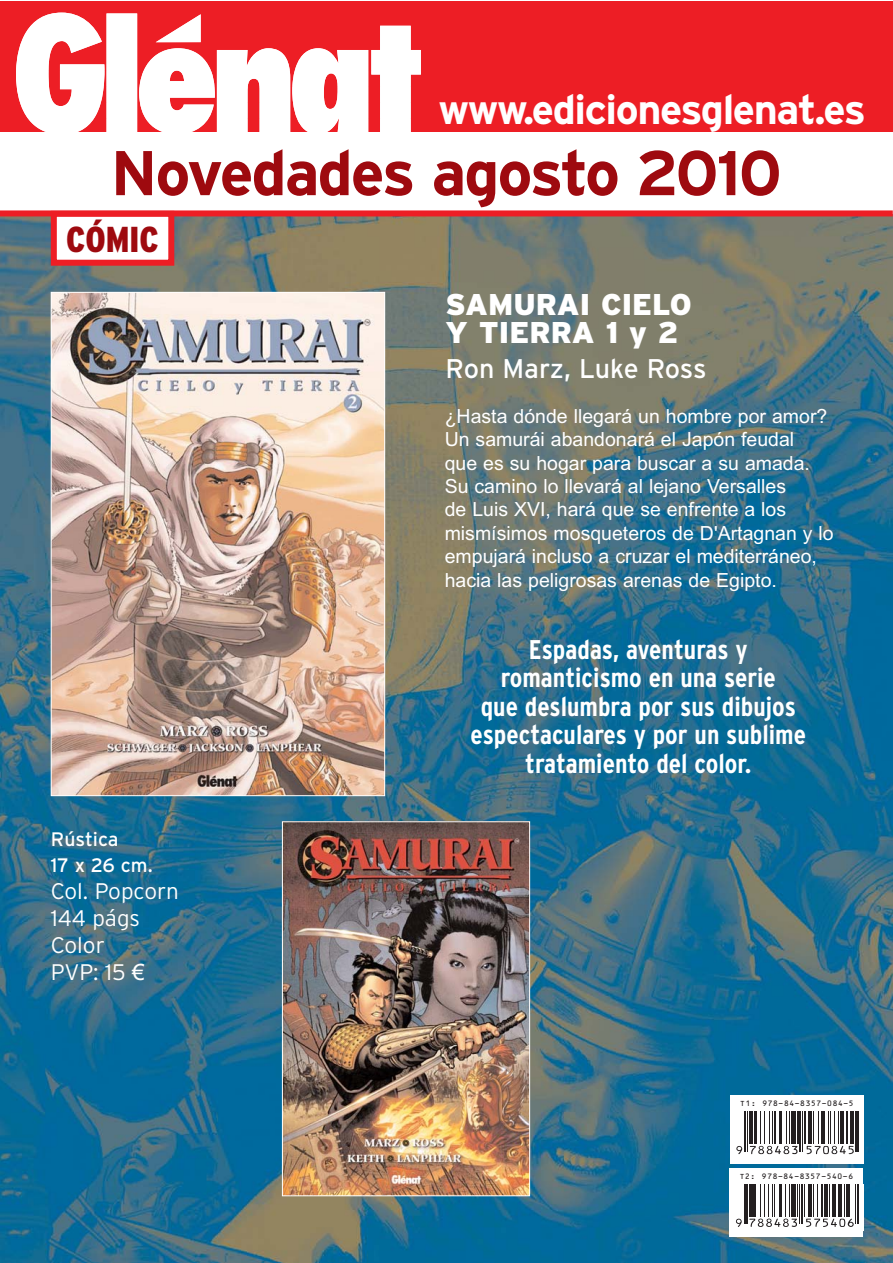
<style>
.page{position:relative;width:893px;height:1263px;background:#fff}
.page>*{position:absolute;margin:0;border:0;box-sizing:border-box;transform-origin:0 0}
.t1{font:700 63px "Interstate";letter-spacing:-.035em;color:#9e0a0f}
.t2{font:700 41.4px "Interstate";letter-spacing:-.035em;color:#fff}
.t3{font:900 condensed 36px "Interstate";color:#9e0a0f}
.t4{font:900 30px/28.5px "Interstate";color:#fff}
.t5{font:700 condensed 27px/28.5px "Interstate";color:#fff;text-align:center}
.t6{font:27px "Interstate";letter-spacing:-.01em;color:#fff}
.t7{font:300 22.5px/27px "Interstate";color:#fff}
.t8{font:19.5px/23.4px "Arial";color:#fff}
.t9{font:19.5px/25.8px "Interstate";color:#fff}
.t10{font:7.5px "Ocrb";color:#231f20}
.s1{font-family:"Arial";font-weight:400}
</style>
<div class="page">
<img style="left:0;top:216px;width:893px;height:1047px">
<div style="left:0;top:1px;width:893px;height:131px;background:#ed1e25"></div>
<svg style="left:16px;top:13px;width:405px;height:119px"></svg>
<img style="left:53px;top:294px;width:330px;height:500px">
<div style="left:0;top:210px;width:893px;height:6px;background:#ed1e25"></div>
<div style="left:54px;top:214px;width:117px;height:49px;background:#fff"></div>
<div style="left:51px;top:211px;width:123px;height:55px;border:6px solid #ed1e25"></div>
<div style="left:729px;top:1168px;width:134px;height:68px;background:#fff"></div>
<hr style="left:744px;top:1184px;width:1px;height:40px;background:#231f20">
<hr style="left:747px;top:1184px;width:1px;height:40px;background:#231f20">
<hr style="left:749px;top:1184px;width:3px;height:33px;background:#231f20">
<hr style="left:754px;top:1184px;width:2px;height:33px;background:#231f20">
<hr style="left:760px;top:1184px;width:1px;height:33px;background:#231f20">
<hr style="left:764px;top:1184px;width:1px;height:33px;background:#231f20">
<hr style="left:768px;top:1184px;width:1px;height:33px;background:#231f20">
<hr style="left:772px;top:1184px;width:1px;height:33px;background:#231f20">
<hr style="left:774px;top:1184px;width:1px;height:33px;background:#231f20">
<hr style="left:779px;top:1184px;width:2px;height:33px;background:#231f20">
<hr style="left:785px;top:1184px;width:1px;height:33px;background:#231f20">
<hr style="left:789px;top:1184px;width:1px;height:33px;background:#231f20">
<div style="left:791px;top:1184px;width:5px;height:33px;background:#231f20"></div>
<hr style="left:797px;top:1184px;width:1px;height:33px;background:#231f20">
<hr style="left:799px;top:1184px;width:1px;height:40px;background:#231f20">
<hr style="left:802px;top:1184px;width:1px;height:40px;background:#231f20">
<hr style="left:804px;top:1184px;width:1px;height:33px;background:#231f20">
<hr style="left:808px;top:1184px;width:3px;height:33px;background:#231f20">
<hr style="left:813px;top:1184px;width:1px;height:33px;background:#231f20">
<hr style="left:817px;top:1184px;width:1px;height:33px;background:#231f20">
<hr style="left:821px;top:1184px;width:1px;height:33px;background:#231f20">
<hr style="left:825px;top:1184px;width:3px;height:33px;background:#231f20">
<hr style="left:829px;top:1184px;width:1px;height:33px;background:#231f20">
<hr style="left:832px;top:1184px;width:3px;height:33px;background:#231f20">
<hr style="left:838px;top:1184px;width:3px;height:33px;background:#231f20">
<hr style="left:844px;top:1184px;width:1px;height:33px;background:#231f20">
<hr style="left:846px;top:1184px;width:1px;height:33px;background:#231f20">
<hr style="left:849px;top:1184px;width:1px;height:33px;background:#231f20">
<hr style="left:855px;top:1184px;width:1px;height:40px;background:#231f20">
<hr style="left:857px;top:1184px;width:1px;height:40px;background:#231f20">
<svg style="left:736px;top:1219px;width:6px;height:8px"></svg>
<svg style="left:749px;top:1218px;width:48px;height:9px"></svg>
<svg style="left:806px;top:1218px;width:48px;height:9px"></svg>
<img style="left:284px;top:823px;width:244px;height:371px">
<div style="left:282px;top:821px;width:248px;height:375px;border:1px solid #fff"></div>
<div style="left:730px;top:1096px;width:134px;height:68px;background:#fff"></div>
<hr style="left:745px;top:1111px;width:1px;height:40px;background:#231f20">
<hr style="left:747px;top:1111px;width:1px;height:40px;background:#231f20">
<hr style="left:749px;top:1111px;width:4px;height:33px;background:#231f20">
<hr style="left:754px;top:1111px;width:3px;height:33px;background:#231f20">
<hr style="left:760px;top:1111px;width:1px;height:33px;background:#231f20">
<hr style="left:764px;top:1111px;width:1px;height:33px;background:#231f20">
<hr style="left:769px;top:1111px;width:1px;height:33px;background:#231f20">
<hr style="left:772px;top:1111px;width:1px;height:33px;background:#231f20">
<hr style="left:775px;top:1111px;width:1px;height:33px;background:#231f20">
<hr style="left:780px;top:1111px;width:2px;height:33px;background:#231f20">
<hr style="left:786px;top:1111px;width:1px;height:33px;background:#231f20">
<hr style="left:789px;top:1111px;width:1px;height:33px;background:#231f20">
<hr style="left:792px;top:1111px;width:4px;height:33px;background:#231f20">
<hr style="left:797px;top:1111px;width:2px;height:33px;background:#231f20">
<hr style="left:800px;top:1111px;width:1px;height:40px;background:#231f20">
<hr style="left:802px;top:1111px;width:1px;height:40px;background:#231f20">
<hr style="left:805px;top:1111px;width:1px;height:33px;background:#231f20">
<hr style="left:808px;top:1111px;width:4px;height:33px;background:#231f20">
<hr style="left:813px;top:1111px;width:1px;height:33px;background:#231f20">
<hr style="left:818px;top:1111px;width:1px;height:33px;background:#231f20">
<hr style="left:821px;top:1111px;width:4px;height:33px;background:#231f20">
<hr style="left:828px;top:1111px;width:1px;height:33px;background:#231f20">
<hr style="left:830px;top:1111px;width:1px;height:33px;background:#231f20">
<hr style="left:833px;top:1111px;width:1px;height:33px;background:#231f20">
<hr style="left:838px;top:1111px;width:1px;height:33px;background:#231f20">
<hr style="left:841px;top:1111px;width:3px;height:33px;background:#231f20">
<hr style="left:847px;top:1111px;width:1px;height:33px;background:#231f20">
<hr style="left:850px;top:1111px;width:4px;height:33px;background:#231f20">
<hr style="left:855px;top:1111px;width:1px;height:40px;background:#231f20">
<hr style="left:857px;top:1111px;width:2px;height:40px;background:#231f20">
<svg style="left:736px;top:1146px;width:6px;height:8px"></svg>
<svg style="left:750px;top:1146px;width:47px;height:8px"></svg>
<svg style="left:807px;top:1146px;width:47px;height:8px"></svg>
<h2 class="t2" style="left:439px;top:94px;width:429px">www.edicionesglenat.es</h2>
<h1 class="t1" style="left:111px;top:150px;width:673px">Novedades agosto 2010</h1>
<h3 class="t3" style="left:66px;top:226px;width:94px">CÓMIC</h3>
<h3 class="t4" style="left:446px;top:292px;width:248px">SAMURAI CIELO<br>Y TIERRA 1 y 2</h3>
<h3 class="t6" style="left:446px;top:359px;width:262px">Ron Marz, Luke Ross</h3>
<p class="t8" style="left:445px;top:406px;width:390px">¿Hasta dónde llegará un hombre por amor?<br>Un samurái abandonará el Japón feudal<br>que es su hogar para buscar a su amada.<br>Su camino lo llevará al lejano Versalles<br>de Luis XVI, hará que se enfrente a los mismísimos mosqueteros de D'Artagnan y lo empujará incluso a cruzar el mediterráneo, hacia las peligrosas arenas de Egipto.</p>
<p class="t9" style="left:51px;top:828px;width:103px">Rústica<br>17 x 26 cm.</p>
<p class="t7" style="left:51px;top:879px;width:130px">Col. Popcorn<br>144 págs<br>Color<br>PVP: 15 <span class="s1">€</span></p>
<h3 class="t5" style="left:471px;top:637px;width:337px">Espadas, aventuras y romanticismo en una serie<br>que deslumbra por sus dibujos espectaculares y por un sublime tratamiento del color.</h3>
<p class="t10" style="left:740px;top:1101px;width:115px">T1: 978-84-8357-084-5</p>
<p class="t10" style="left:739px;top:1174px;width:115px">T2: 978-84-8357-540-6</p>
</div>
